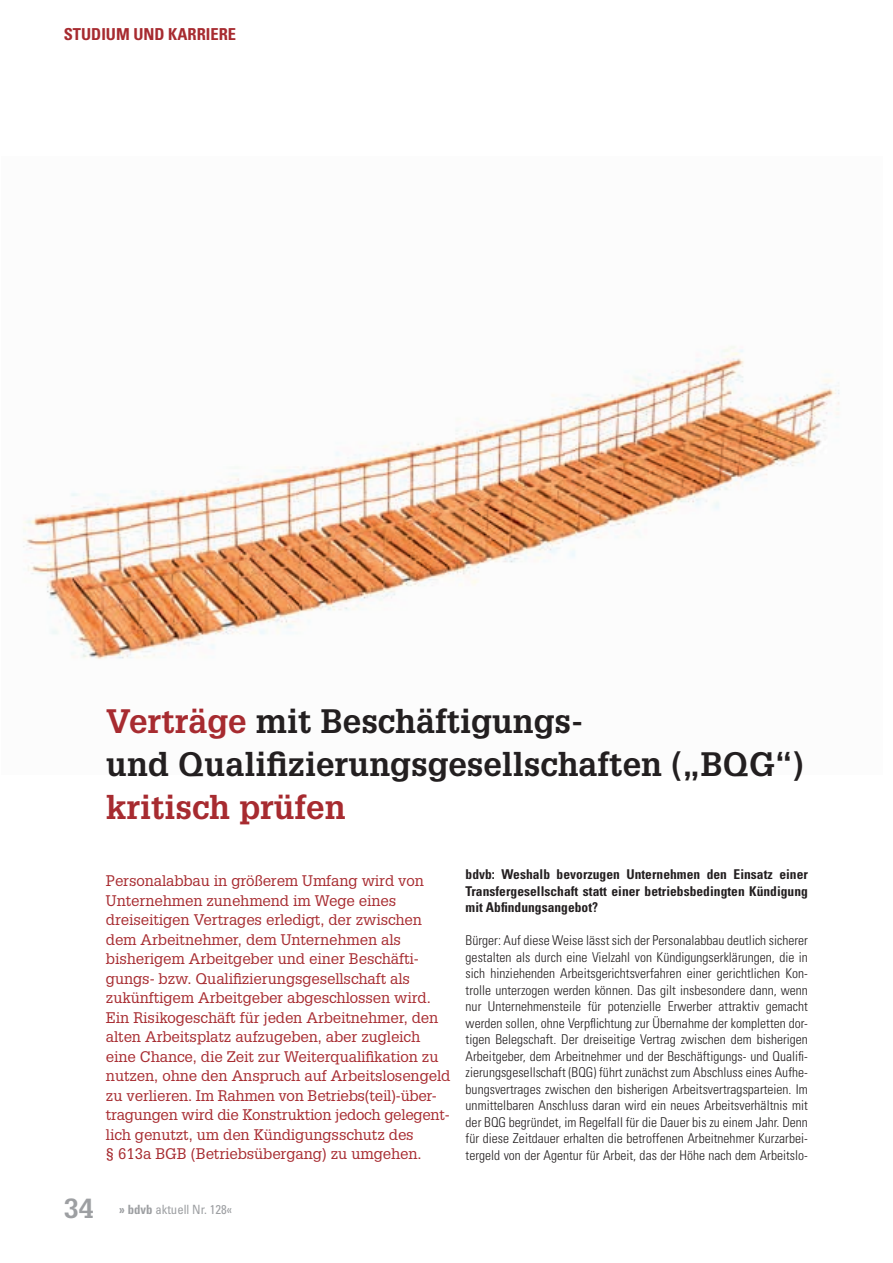
<style>
.page{position:relative;width:893px;height:1263px;background:#fff}
.page>*{position:absolute;margin:0;border:0;box-sizing:border-box;transform-origin:0 0}
.t1{font:700 33.15px/43.2px "Glypha";color:#231f20}
.t2{font:700 33.15px "Glypha";color:#a72b30}
.t3{font:700 condensed 16.5px "Univers";color:#a72b30}
.t4{font:15px/19.5px "Glypha";letter-spacing:-.005em;color:#a72b30}
.t5{font:300 condensed 13.5px/16.5px "Univers";color:#231f20;text-align:justify}
.t6{font:700 condensed 13.5px/16.5px "Univers";color:#231f20;text-align:justify}
.t7{font:condensed 12.75px "Univers";color:#9d9fa2}
.s1{color:#a72b30}
.s2{font-family:"Glypha";font-weight:700;font-stretch:normal;font-size:27px}
.s3{font-weight:700}
</style>
<div class="page">
<img style="left:23px;top:346px;width:817px;height:313px">
<p class="t3" style="left:64px;top:24px;width:174px">Studium und karriere</p>
<h1 class="t1" style="left:106px;top:698px;width:699px"><span class="s1">Verträge</span> mit Beschäftigungs-<br>und Qualifizierungsgesellschaften („BQG“)</h1>
<h1 class="t2" style="left:106px;top:787px;width:241px">kritisch prüfen</h1>
<p class="t4" style="left:106px;top:871px;width:346px">Personalabbau in größerem Umfang wird von Unternehmen zunehmend im Wege eines dreiseitigen Vertrages erledigt, der zwischen dem Arbeitnehmer, dem Unternehmen als bisherigem Arbeitgeber und einer Beschäfti&shy;gungs- bzw. Qualifizierungsgesellschaft als zukünftigem Arbeitgeber abgeschlossen wird.<br>Ein Risikogeschäft für jeden Arbeitnehmer, den alten Arbeitsplatz aufzugeben, aber zugleich eine Chance, die Zeit zur Weiterqualifikation zu nutzen, ohne den Anspruch auf Arbeitslosengeld zu verlieren. Im Rahmen von Betriebs(teil)-über&shy;tragungen wird die Konstruktion jedoch gelegent&shy;lich genutzt, um den Kündigungsschutz des<br>§ 613a BGB (Betriebsübergang) zu umgehen.</p>
<p class="t7" style="left:64px;top:1202px;width:170px"><span class="s2">34</span> <span class="s3">» bdvb</span> aktuell Nr. 128«</p>
<p class="t6" style="left:466px;top:866px;width:344px">bdvb: Weshalb bevorzugen Unternehmen den Einsatz einer Transfergesellschaft statt einer betriebsbedingten Kündigung mit Abfindungsangebot?</p>
<p class="t5" style="left:466px;top:932px;width:344px">Bürger: Auf diese Weise lässt sich der Personalabbau deutlich sicherer gestalten als durch eine Vielzahl von Kündigungserklärungen, die in sich hinziehenden Arbeitsgerichtsverfahren einer gerichtlichen Kon&shy;trolle unterzogen werden können. Das gilt insbesondere dann, wenn nur Unternehmensteile für potenzielle Erwerber attraktiv gemacht werden sollen, ohne Verpflichtung zur Übernahme der kompletten dor&shy;tigen Belegschaft. Der dreiseitige Vertrag zwischen dem bisherigen Arbeitgeber, dem Arbeitnehmer und der Beschäftigungs- und Qualifi&shy;zierungsgesellschaft (BQG) führt zunächst zum Abschluss eines Aufhe&shy;bungsvertrages zwischen den bisherigen Arbeitsvertragsparteien. Im unmittelbaren Anschluss daran wird ein neues Arbeitsverhältnis mit der BQG begründet, im Regelfall für die Dauer bis zu einem Jahr. Denn für diese Zeitdauer erhalten die betroffenen Arbeitnehmer Kurzarbei&shy;tergeld von der Agentur für Arbeit, das der Höhe nach dem Arbeitslo-</p>
</div>
